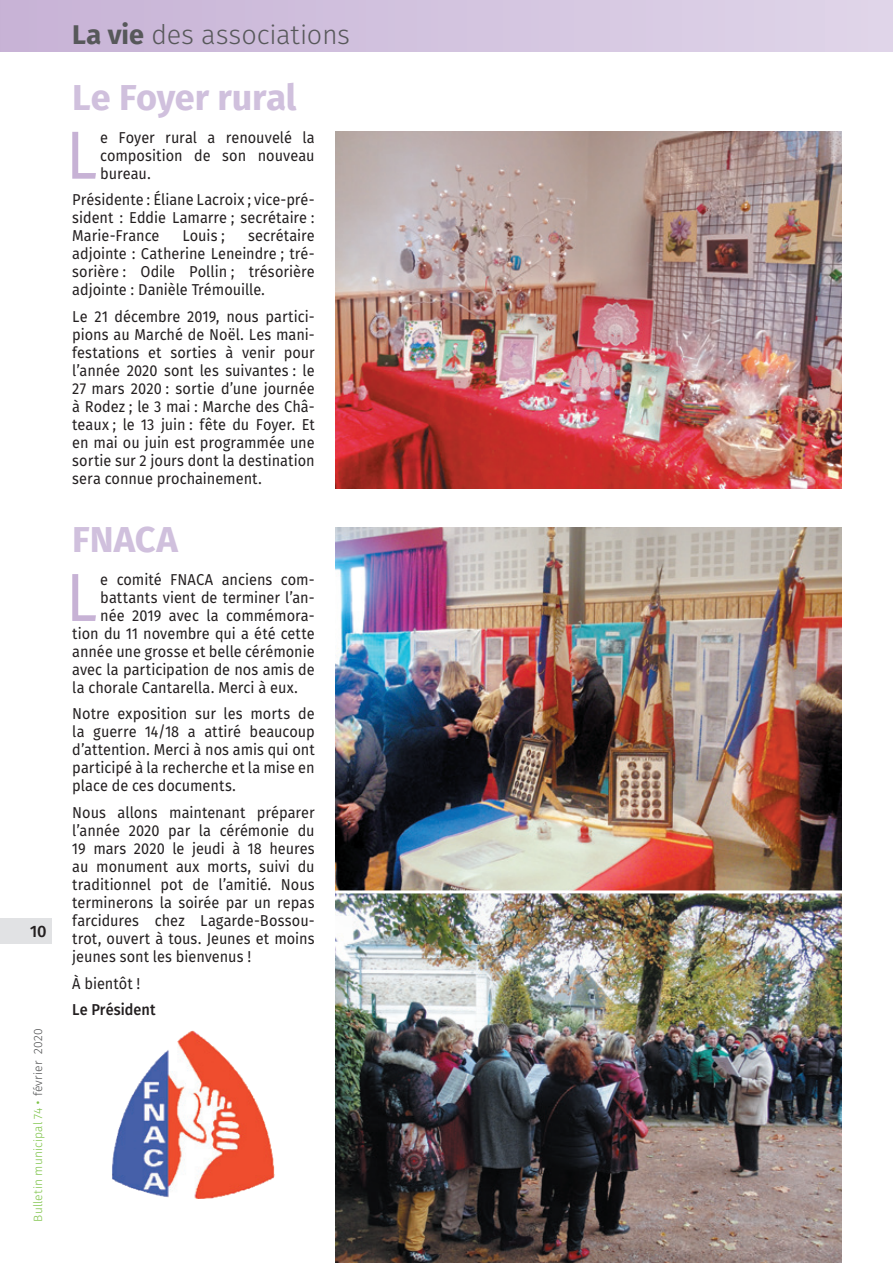
<style>
.page{position:relative;width:893px;height:1263px;background:#fff}
.page>*{position:absolute;margin:0;border:0;box-sizing:border-box;transform-origin:0 0}
.t1{font:67.95px "Fira Sans OT";color:#c7b2d5;scale:.92 1}
.t2{font:700 36px "Fira Sans OT";letter-spacing:-.005em;color:#d0c0dd}
.t3{font:27px "Fira Sans OT Light";letter-spacing:-.005em;color:#57585a}
.t4{font:16.5px "Fira Sans OT Medium";color:#231f20}
.t5{font:15.75px/18px "Fira Sans OT";color:#231f20;text-align:justify;scale:.92 1}
.t6{font:15.75px "Fira Sans OT Medium";color:#231f20;scale:.92 1}
.t7{font:12px "Fira Sans OT Light";letter-spacing:.01em;color:#79c142}
.s1{color:#4b4c4d}
.s2{font-family:"Fira Sans OT";font-weight:700}
</style>
<div class="page">
<div style="left:0;top:918px;width:51px;height:26px;background:#e1e2e4"></div>
<div style="left:0;top:0;width:893px;height:51px;background:linear-gradient(to right,#c7b2d5,#dfd5e9)"></div>
<img style="left:112px;top:1030px;width:163px;height:169px">
<img style="left:336px;top:132px;width:506px;height:357px">
<img style="left:336px;top:527px;width:506px;height:363px">
<img style="left:336px;top:893px;width:506px;height:370px">
<p class="t4" style="left:30px;top:920px;width:18px">10</p>
<p class="t7" style="left:30px;top:1222px;width:195px;rotate:-90deg">Bulletin municipal 74 • <span class="s1">février 2020</span></p>
<h3 class="t3" style="left:72px;top:16px;width:279px"><span class="s2">La vie</span> des associations</h3>
<h2 class="t2" style="left:72px;top:72px;width:226px">Le Foyer rural</h2>
<h1 class="t1" style="left:66px;top:107px;width:36px">L</h1>
<p class="t5" style="left:100px;top:129px;width:235px">e Foyer rural a renouvelé la composition de son nouveau bureau.</p>
<p class="t5" style="left:72px;top:192px;width:265px">Présidente : Éliane Lacroix ; vice-pré&shy;sident : Eddie Lamarre ; secrétaire :<br>Marie-France</p>
<p class="t5" style="left:72px;top:228px;width:265px;text-indent:176px">secrétaire adjointe : Catherine Leneindre ; tré&shy;sorière : Odile Pollin ; trésorière adjointe : Danièle Trémouille.</p>
<p class="t5" style="left:72px;top:308px;width:265px">Le 21 décembre 2019, nous partici&shy;pions au Marché de Noël. Les mani&shy;festations et sorties à venir pour l’année 2020 sont les suivantes : le 27 mars 2020 : sortie d’une journée à Rodez ; le 3 mai : Marche des Châ&shy;teaux ; le 13 juin : fête du Foyer. Et en mai ou juin est programmée une sortie sur 2 jours dont la destination sera connue prochainement.</p>
<p class="t5" style="left:182px;top:228px;width:48px">Louis ;</p>
<h2 class="t2" style="left:72px;top:514px;width:107px">FNACA</h2>
<h1 class="t1" style="left:66px;top:550px;width:36px">L</h1>
<p class="t5" style="left:100px;top:572px;width:234px">e comité FNACA anciens com-</p>
<p class="t5" style="left:100px;top:590px;width:234px">battants vient de terminer l’an-</p>
<p class="t5" style="left:100px;top:608px;width:234px">née 2019 avec la commémora-</p>
<p class="t5" style="left:72px;top:626px;width:265px">tion du 11 novembre qui a été cette</p>
<p class="t5" style="left:72px;top:644px;width:265px">année une grosse et belle cérémonie</p>
<p class="t5" style="left:72px;top:662px;width:265px">avec la participation de nos amis de</p>
<p class="t5" style="left:72px;top:680px;width:247px">la chorale Cantarella. Merci à eux.</p>
<p class="t5" style="left:72px;top:706px;width:265px">Notre exposition sur les morts de la guerre 14/18 a attiré beaucoup d’attention. Merci à nos amis qui ont participé à la recherche et la mise en place de ces documents.</p>
<p class="t5" style="left:72px;top:805px;width:265px">Nous allons maintenant préparer l’année 2020 par la cérémonie du 19 mars 2020 le jeudi à 18 heures au monument aux morts, suivi du traditionnel pot de l’amitié. Nous terminerons la soirée par un repas farcidures chez Lagarde-Bossou&shy;trot, ouvert à tous. Jeunes et moins jeunes sont les bienvenus !</p>
<p class="t5" style="left:72px;top:975px;width:75px">À bientôt !</p>
<p class="t6" style="left:72px;top:998px;width:92px">Le Président</p>
</div>
